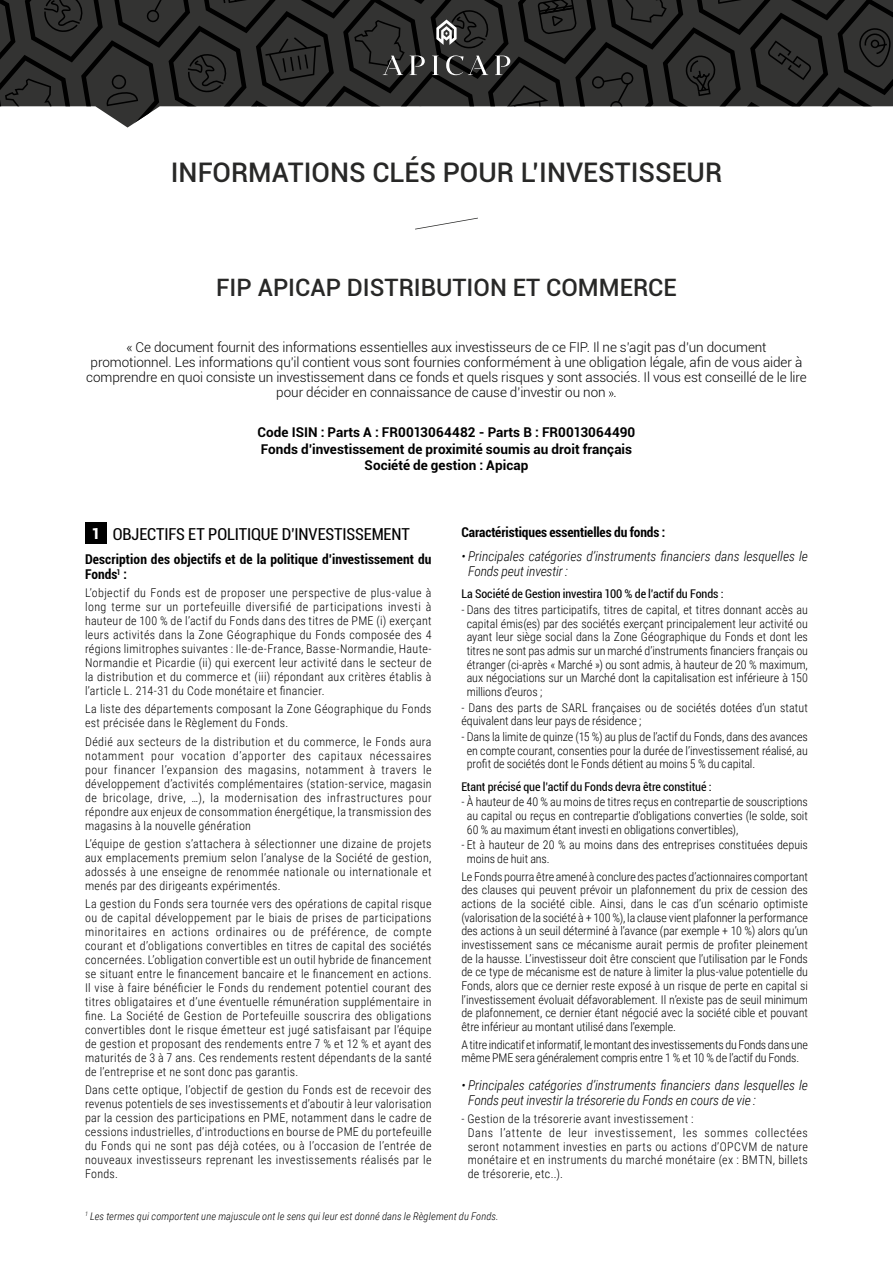
<style>
.page{position:relative;width:893px;height:1263px;background:#fff}
.page>*{position:absolute;margin:0;border:0;box-sizing:border-box;transform-origin:0 0}
.t1{font:500 27px "Roboto";color:#282827}
.t2{font:500 24px "Roboto";color:#282827}
.t3{font:condensed 16.5px "Roboto";letter-spacing:-.01em;color:#000}
.t4{font:900 15px "Roboto";color:#fff}
.t5{font:300 13.5px/15px "Roboto";letter-spacing:-.005em;color:#000;text-align:center}
.t6{font:italic 300 13.5px/15.1px "Roboto Condensed";letter-spacing:-.005em;color:#000}
.t7{font:700 13.5px/16.5px "Roboto";color:#000;text-align:center}
.t8{font:700 condensed 13.5px/15.5px "Roboto";letter-spacing:.005em;color:#000}
.t9{font:300 12px/14px "Roboto Condensed";letter-spacing:.02em;color:#000;text-align:justify}
.t10{font:300 12px/13.6px "Roboto Condensed";letter-spacing:-.015em;color:#000}
.t11{font:condensed 12px "Roboto";letter-spacing:-.005em;color:#000}
.t12{font:300 12px/13.6px "Roboto Condensed";color:#000}
.t13{font:italic 300 10.5px "Roboto Condensed";letter-spacing:.01em;color:#000}
</style>
<div class="page">
<svg style="left:415px;top:218px;width:63px;height:11px"></svg>
<svg style="left:0;top:0;width:893px;height:128px"></svg>
<svg style="left:609px;top:391px;width:5px;height:6px"></svg>
<div style="left:85px;top:523px;width:21px;height:21px;background:#000"></div>
<h1 class="t1" style="left:171px;top:153px;width:553px">INFORMATIONS CLÉS POUR L’INVESTISSEUR</h1>
<h2 class="t2" style="left:216px;top:270px;width:462px">FIP APICAP DISTRIBUTION ET COMMERCE</h2>
<p class="t5" style="left:86px;top:340px;width:722px">« Ce document fournit des informations essentielles aux investisseurs de ce FIP. Il ne s’agit pas d’un document promotionnel. Les informations qu’il contient vous sont fournies conformément à une obligation légale, afin de vous aider à comprendre en quoi consiste un investissement dans ce fonds et quels risques y sont associés. Il vous est conseillé de le lire pour décider en connaissance de cause d’investir ou non .</p>
<p class="t7" style="left:258px;top:423px;width:379px">Code ISIN : Parts A : FR0013064482 - Parts B : FR0013064490<br>Fonds d’investissement de proximité soumis au droit français<br>Société de gestion : Apicap</p>
<p class="t4" style="left:91px;top:523px;width:10px">1</p>
<h3 class="t3" style="left:113px;top:522px;width:299px">OBJECTIFS ET POLITIQUE D’INVESTISSEMENT</h3>
<p class="t8" style="left:85px;top:551px;width:348px">Description des objectifs et de la politique d’investissement du<br>Fonds<sup>1</sup> :</p>
<p class="t9" style="left:85px;top:586px;width:348px">L’objectif du Fonds est de proposer une perspective de plus-value à long terme sur un portefeuille diversifié de participations investi à hauteur de 100 % de l’actif du Fonds dans des titres de PME (i) exerçant leurs activités dans la Zone Géographique du Fonds composée des 4 régions limitrophes suivantes : Ile-de-France, Basse-Normandie, Haute-Normandie et Picardie (ii) qui exercent leur activité dans le secteur de la distribution et du commerce et (iii) répondant aux critères établis à l’article L. 214-31 du Code monétaire et financier.</p>
<p class="t9" style="left:85px;top:702px;width:348px">La liste des départements composant la Zone Géographique du Fonds est précisée dans le Règlement du Fonds.</p>
<p class="t9" style="left:85px;top:734px;width:348px">Dédié aux secteurs de la distribution et du commerce, le Fonds aura notamment pour vocation d’apporter des capitaux nécessaires pour financer l’expansion des magasins, notamment à travers le développement d’activités complémentaires (station-service, magasin de bricolage, drive, …), la modernisation des infrastructures pour répondre aux enjeux de consommation énergétique, la transmission des magasins à la nouvelle génération</p>
<p class="t9" style="left:85px;top:836px;width:348px">L’équipe de gestion s’attachera à sélectionner une dizaine de projets aux emplacements premium selon l’analyse de la Société de gestion, adossés à une enseigne de renommée nationale ou internationale et menés par des dirigeants expérimentés.</p>
<p class="t9" style="left:85px;top:896px;width:348px">La gestion du Fonds sera tournée vers des opérations de capital risque ou de capital développement par le biais de prises de participations minoritaires en actions ordinaires ou de préférence, de compte courant et d’obligations convertibles en titres de capital des sociétés concernées. L’obligation convertible est un outil hybride de financement se situant entre le financement bancaire et le financement en actions.<br>Il vise à faire bénéficier le Fonds du rendement potentiel courant des titres obligataires et d’une éventuelle rémunération supplémentaire in fine. La Société de Gestion de Portefeuille souscrira des obligations convertibles dont le risque émetteur est jugé satisfaisant par l’équipe de gestion et proposant des rendements entre 7 % et 12 % et ayant des maturités de 3 à 7 ans. Ces rendements restent dépendants de la santé de l’entreprise et ne sont donc pas garantis.</p>
<p class="t9" style="left:85px;top:1082px;width:348px">Dans cette optique, l’objectif de gestion du Fonds est de recevoir des revenus potentiels de ses investissements et d’aboutir à leur valorisation par la cession des participations en PME, notamment dans le cadre de cessions industrielles, d’introductions en bourse de PME du portefeuille du Fonds qui ne sont pas déjà cotées, ou à l’occasion de l’entrée de nouveaux investisseurs reprenant les investissements réalisés par le Fonds.</p>
<p class="t8" style="left:461px;top:524px;width:206px">Caractéristiques essentielles du fonds :</p>
<p class="t6" style="left:468px;top:548px;width:341px;text-indent:-7px">• Principales catégories d’instruments financiers dans lesquelles le<br>Fonds peut investir :</p>
<p class="t11" style="left:461px;top:586px;width:264px">La Société de Gestion investira 100 % de l’actif du Fonds :</p>
<p class="t9" style="left:467px;top:603px;width:343px;text-indent:-5px">- Dans des titres participatifs, titres de capital, et titres donnant accès au capital émis(es) par des sociétés exerçant principalement leur activité ou ayant leur siège social dans la Zone Géographique du Fonds et dont les titres ne sont pas admis sur un marché d’instruments financiers français ou étranger (ci-après « Marché ») ou sont admis, à hauteur de 20 % maximum, aux négociations sur un Marché dont la capitalisation est inférieure à 150 millions d’euros ;</p>
<p class="t9" style="left:461px;top:700px;width:348px">- Dans des parts de SARL françaises ou de sociétés dotées d’un statut équivalent dans leur pays de résidence ;</p>
<p class="t9" style="left:467px;top:729px;width:343px;text-indent:-5px">- Dans la limite de quinze (15 %) au plus de l’actif du Fonds, dans des avances en compte courant, consenties pour la durée de l’investissement réalisé, au profit de sociétés dont le Fonds détient au moins 5 % du capital.</p>
<p class="t11" style="left:461px;top:778px;width:252px">Etant précisé que l’actif du Fonds devra être constitué :</p>
<p class="t9" style="left:467px;top:795px;width:343px;text-indent:-6px">- À hauteur de 40 % au moins de titres reçus en contrepartie de souscriptions au capital ou reçus en contrepartie d’obligations converties (le solde, soit 60 % au maximum étant investi en obligations convertibles),</p>
<p class="t12" style="left:467px;top:838px;width:343px;text-indent:-5px">- Et à hauteur de 20 % au moins dans des entreprises constituées depuis moins de huit ans.</p>
<p class="t9" style="left:461px;top:869px;width:348px">Le Fonds pourra être amené à conclure des pactes d’actionnaires comportant des clauses qui peuvent prévoir un plafonnement du prix de cession des actions de la société cible. Ainsi, dans le cas d’un scénario optimiste (valorisation de la société à + 100 %), la clause vient plafonner la performance des actions à un seuil déterminé à l’avance (par exemple + 10 %) alors qu’un investissement sans ce mécanisme aurait permis de profiter pleinement de la hausse. L’investisseur doit être conscient que l’utilisation par le Fonds de ce type de mécanisme est de nature à limiter la plus-value potentielle du Fonds, alors que ce dernier reste exposé à un risque de perte en capital si l’investissement évoluait défavorablement. Il n’existe pas de seuil minimum de plafonnement, ce dernier étant négocié avec la société cible et pouvant être inférieur au montant utilisé dans l’exemple.</p>
<p class="t10" style="left:461px;top:1037px;width:348px">A titre indicatif et informatif, le montant des investissements du Fonds dans une même PME sera généralement compris entre 1 % et 10 % de l’actif du Fonds.</p>
<p class="t6" style="left:468px;top:1077px;width:341px;text-indent:-7px">• Principales catégories d’instruments financiers dans lesquelles le<br>Fonds peut investir la trésorerie du Fonds en cours de vie :</p>
<p class="t9" style="left:468px;top:1112px;width:342px;text-align:left;text-indent:-6px">- Gestion de la trésorerie avant investissement :<br>Dans l’attente de leur investissement, les sommes collectées seront notamment investies en parts ou actions d’OPCVM de nature monétaire et en instruments du marché monétaire (ex : BMTN, billets de trésorerie, etc..).</p>
<p class="t13" style="left:85px;top:1209px;width:415px"><sup>1</sup> Les termes qui comportent une majuscule ont le sens qui leur est donné dans le Règlement du Fonds.</p>
</div>
